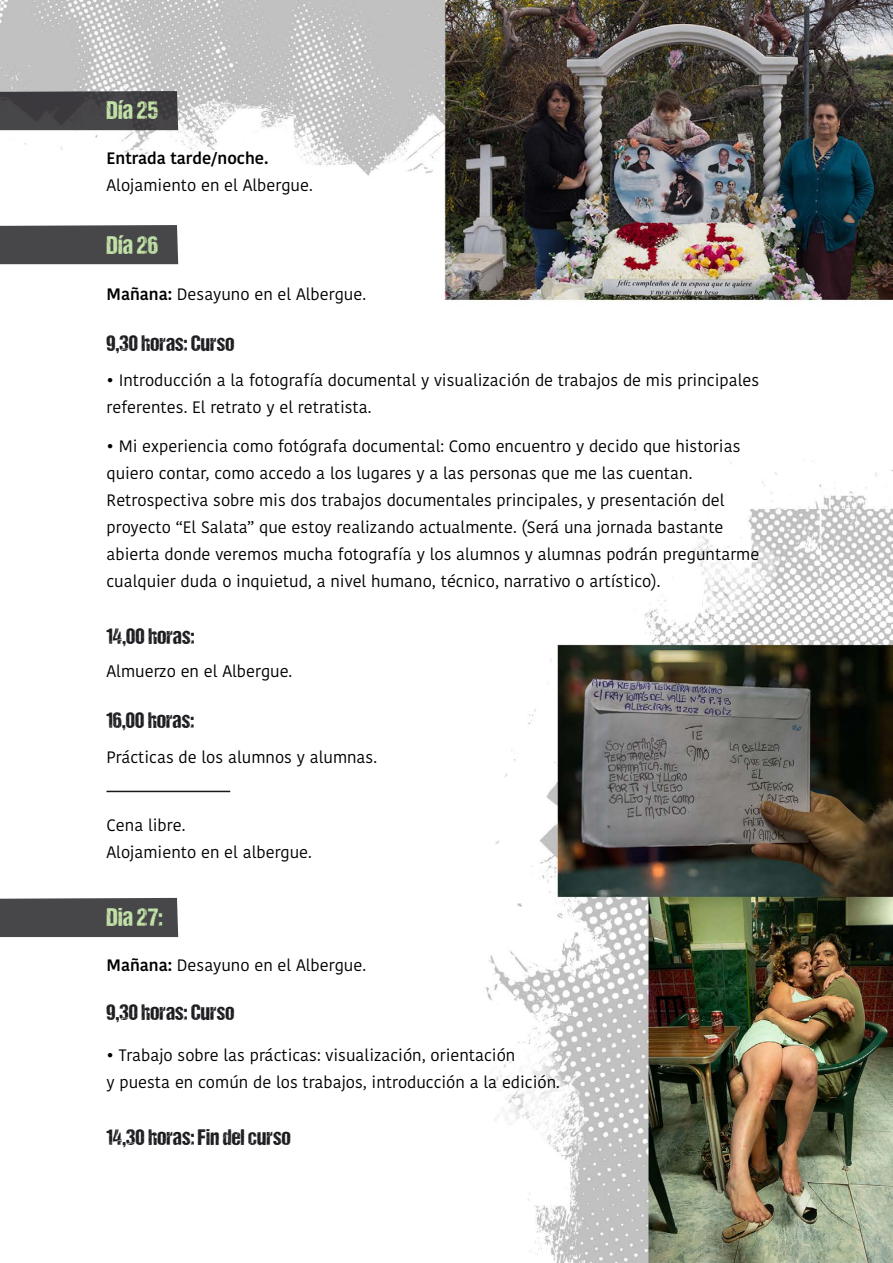
<style>
.page{position:relative;width:893px;height:1263px;background:#fff}
.page>*{position:absolute;margin:0;border:0;box-sizing:border-box;transform-origin:0 0}
.t1{font:25.5px "DCC Ash";letter-spacing:.01em;color:#c4e6aa}
.t2{font:22.5px "DCC Ash";letter-spacing:.01em;color:#1a181c}
.t3{font:16.5px/27px "Kohinoor Bangla";color:#000}
.t4{font:600 16.5px "Kohinoor Bangla";color:#000}
.s1{font-weight:600}
</style>
<div class="page">
<img style="left:0;top:0;width:893px;height:1263px">
<svg style="left:0;top:91px;width:178px;height:39px;background:#434144"></svg>
<div style="left:0;top:225px;width:178px;height:39px;background:#474649"></div>
<div style="left:0;top:898px;width:178px;height:39px;background:#474649"></div>
<hr style="left:106px;top:791px;width:124px;height:1px;background:#1a181c">
<h1 class="t1" style="left:106px;top:97px;width:53px">Día 25</h1>
<p class="t4" style="left:106px;top:144px;width:163px">Entrada tarde/noche.</p>
<p class="t3" style="left:106px;top:171px;width:208px">Alojamiento en el Albergue.</p>
<h1 class="t1" style="left:106px;top:231px;width:53px">Día 26</h1>
<p class="t3" style="left:106px;top:280px;width:261px"><span class="s1">Mañana:</span> Desayuno en el Albergue.</p>
<h2 class="t2" style="left:106px;top:331px;width:129px">9,30 horas: Curso</h2>
<p class="t3" style="left:106px;top:366px;width:654px">• Introducción a la fotografía documental y visualización de trabajos de mis principales referentes. El retrato y el retratista.</p>
<p class="t3" style="left:106px;top:432px;width:654px">• Mi experiencia como fotógrafa documental: Como encuentro y decido que historias quiero contar, como accedo a los lugares y a las personas que me las cuentan.<br>Retrospectiva sobre mis dos trabajos documentales principales, y presentación del proyecto “El Salata” que estoy realizando actualmente. (Será una jornada bastante abierta donde veremos mucha fotografía y los alumnos y alumnas podrán preguntarme cualquier duda o inquietud, a nivel humano, técnico, narrativo o artístico).</p>
<h2 class="t2" style="left:106px;top:624px;width:89px">14,00 horas:</h2>
<p class="t3" style="left:106px;top:657px;width:187px">Almuerzo en el Albergue.</p>
<h2 class="t2" style="left:106px;top:708px;width:89px">16,00 horas:</h2>
<p class="t3" style="left:106px;top:743px;width:272px">Prácticas de los alumnos y alumnas.</p>
<p class="t3" style="left:106px;top:811px;width:207px">Cena libre.<br>Alojamiento en el albergue.</p>
<h1 class="t1" style="left:106px;top:903px;width:58px">Dia 27:</h1>
<p class="t3" style="left:106px;top:951px;width:261px"><span class="s1">Mañana:</span> Desayuno en el Albergue.</p>
<h2 class="t2" style="left:106px;top:1000px;width:129px">9,30 horas: Curso</h2>
<p class="t3" style="left:106px;top:1041px;width:455px">• Trabajo sobre las prácticas: visualización, orientación<br>y puesta en común de los trabajos, introducción a la edición.</p>
<h2 class="t2" style="left:106px;top:1125px;width:185px">14,30 horas: Fin del curso</h2>
</div>
